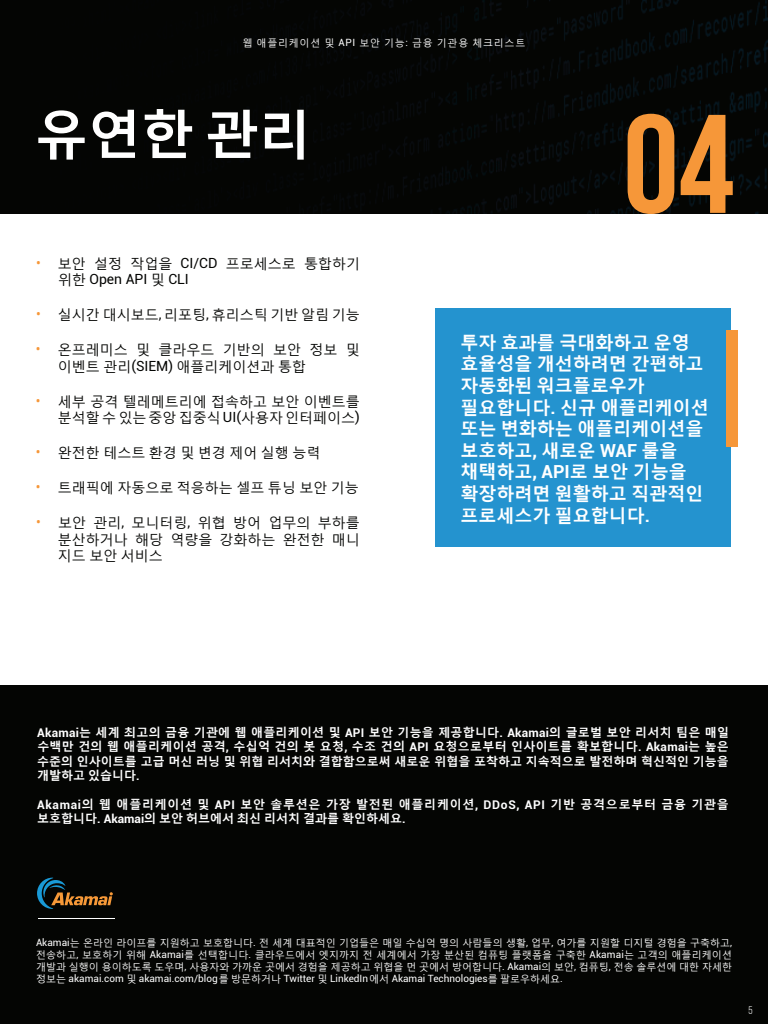
<style>
.page{position:relative;width:768px;height:1024px;background:#fff}
.page>*{position:absolute;margin:0;border:0;box-sizing:border-box;transform-origin:0 0}
.t1{font:700 53px "Malgun Gothic";color:#fff}
.t2{font:700 18px/21.6px "Malgun Gothic";color:#fff}
.t3{font:14px/16.8px "Malgun Gothic";color:#040503}
.t4{font:14px "Roboto";color:#040503}
.t5{font:700 12px/14.4px "Malgun Gothic";color:#fff;text-align:justify}
.t6{font:700 12px/14.4px "Malgun Gothic";letter-spacing:.06em;color:#fff}
.t7{font:11px "Bebas Neue";color:#fff}
.t8{font:10px/12px "Malgun Gothic";color:#fff;text-align:justify}
.t9{font:10px "Roboto";color:#fff}
.t10{font:10px "Malgun Gothic";letter-spacing:.075em;color:#fff}
.s1{font-family:"Roboto"}
.s2{font-family:"Roboto";color:#f69739}
.s3{font-family:"Malgun Gothic"}
</style>
<div class="page">
<div style="left:0;top:0;width:768px;height:214px;background:#040503"></div>
<svg style="left:628px;top:114px;width:105px;height:100px;background:#8c5722"></svg>
<div style="left:0;top:685px;width:768px;height:339px;background:#040503"></div>
<svg style="left:37px;top:878px;width:76px;height:31px"></svg>
<hr style="left:38px;top:918px;width:77px;height:1px;background:#fff">
<div style="left:436px;top:308px;width:296px;height:238px;background:#2493cf"></div>
<div style="left:726px;top:330px;width:12px;height:117px;background:#f69739"></div>
<p class="t10" style="left:243px;top:37px;width:284px">웹 애플리케이션 및 <span class="s1">API</span> 보안 기능<span class="s1">:</span> 금융 기관용 체크리스트</p>
<h1 class="t1" style="left:35px;top:100px;width:278px">유연한 관리</h1>
<p class="t3" style="left:36px;top:254px;width:326px"><span class="s2">•</span> 보안 설정 작업을 <span class="s1">CI/CD</span> 프로세스로 통합하기</p>
<p class="t4" style="left:58px;top:270px;width:132px"><span class="s3">위한</span> Open API <span class="s3">및</span> CLI</p>
<p class="t3" style="left:36px;top:306px;width:325px"><span class="s2">•</span> 실시간 대시보드<span class="s1">,</span> 리포팅<span class="s1">,</span> 휴리스틱 기반 알림 기능</p>
<p class="t3" style="left:58px;top:341px;width:303px;text-indent:-22px"><span class="s2">•</span> 온프레미스 및 클라우드 기반의 보안 정보 및 이벤트 관리<span class="s1">(SIEM)</span> 애플리케이션과 통합</p>
<p class="t3" style="left:36px;top:393px;width:325px;text-align:right"><span class="s2">•</span> 세부 공격 텔레메트리에 접속하고 보안 이벤트를 분석할 수 있는 중앙 집중식 <span class="s1">UI(</span>사용자 인터페이스<span class="s1">)</span></p>
<p class="t3" style="left:36px;top:444px;width:286px"><span class="s2">•</span> 완전한 테스트 환경 및 변경 제어 실행 능력</p>
<p class="t3" style="left:36px;top:479px;width:324px"><span class="s2">•</span> 트래픽에 자동으로 적응하는 셀프 튜닝 보안 기능</p>
<p class="t3" style="left:58px;top:514px;width:304px;text-align:justify;text-indent:-22px"><span class="s2">•</span> 보안 관리<span class="s1">,</span> 모니터링<span class="s1">,</span> 위협 방어 업무의 부하를 분산하거나 해당 역량을 강화하는 완전한 매니 지드 보안 서비스</p>
<p class="t2" style="left:460px;top:331px;width:250px">투자 효과를 극대화하고 운영 효율성을 개선하려면 간편하고 자동화된 워크플로우가 필요합니다<span class="s1">.</span> 신규 애플리케이션 또는 변화하는 애플리케이션을 보호하고<span class="s1">,</span> 새로운 <span class="s1">WAF</span> 룰을 채택하고<span class="s1">, API</span>로 보안 기능을 확장하려면 원활하고 직관적인 프로세스가 필요합니다<span class="s1">.</span></p>
<p class="t5" style="left:37px;top:724px;width:693px"><span class="s1">Akamai</span>는 세계 최고의 금융 기관에 웹 애플리케이션 및 <span class="s1">API</span> 보안 기능을 제공합니다<span class="s1">. Akamai</span>의 글로벌 보안 리서치 팀은 매일 수백만 건의 웹 애플리케이션 공격<span class="s1">,</span> 수십억 건의 봇 요청<span class="s1">,</span> 수조 건의 <span class="s1">API</span> 요청으로부터 인사이트를 확보합니다<span class="s1">. Akamai</span>는 높은 수준의 인사이트를 고급 머신 러닝 및 위협 리서치와 결합함으로써 새로운 위협을 포착하고 지속적으로 발전하며 혁신적인 기능을 개발하고 있습니다<span class="s1">.</span></p>
<p class="t6" style="left:37px;top:796px;width:693px"><span class="s1">Akamai</span>의 웹 애플리케이션 및 <span class="s1">API</span> 보안 솔루션은 가장 발전된 애플리케이션<span class="s1">, DDoS, API</span> 기반 공격으로부터 금융 기관을 보호합니다<span class="s1">. Akamai</span>의 보안 허브에서 최신 리서치 결과를 확인하세요<span class="s1">.</span></p>
<p class="t8" style="left:36px;top:937px;width:698px"><span class="s1">Akamai</span>는 온라인 라이프를 지원하고 보호합니다<span class="s1">.</span> 전 세계 대표적인 기업들은 매일 수십억 명의 사람들의 생활<span class="s1">,</span> 업무<span class="s1">,</span> 여가를 지원할 디지털 경험을 구축하고<span class="s1">, </span>전송하고<span class="s1">,</span> 보호하기 위해 <span class="s1">Akamai</span>를 선택합니다<span class="s1">.</span> 클라우드에서 엣지까지 전 세계에서 가장 분산된 컴퓨팅 플랫폼을 구축한 <span class="s1">Akamai</span>는 고객의 애플리케이션 개발과 실행이 용이하도록 도우며<span class="s1">,</span> 사용자와 가까운 곳에서 경험을 제공하고 위협을 먼 곳에서 방어합니다<span class="s1">. Akamai</span>의 보안<span class="s1">,</span> 컴퓨팅<span class="s1">,</span> 전송 솔루션에 대한 자세한</p>
<p class="t9" style="left:36px;top:972px;width:528px"><span class="s3">정보는</span> akamai.com <span class="s3">및</span> akamai.com/blog <span class="s3">를 방문하거나</span> Twitter <span class="s3">및</span> LinkedIn <span class="s3">에서</span> Akamai Technologies<span class="s3">를 팔로우하세요</span>.</p>
<p class="t7" style="left:748px;top:1004px;width:6px">5</p>
</div>
